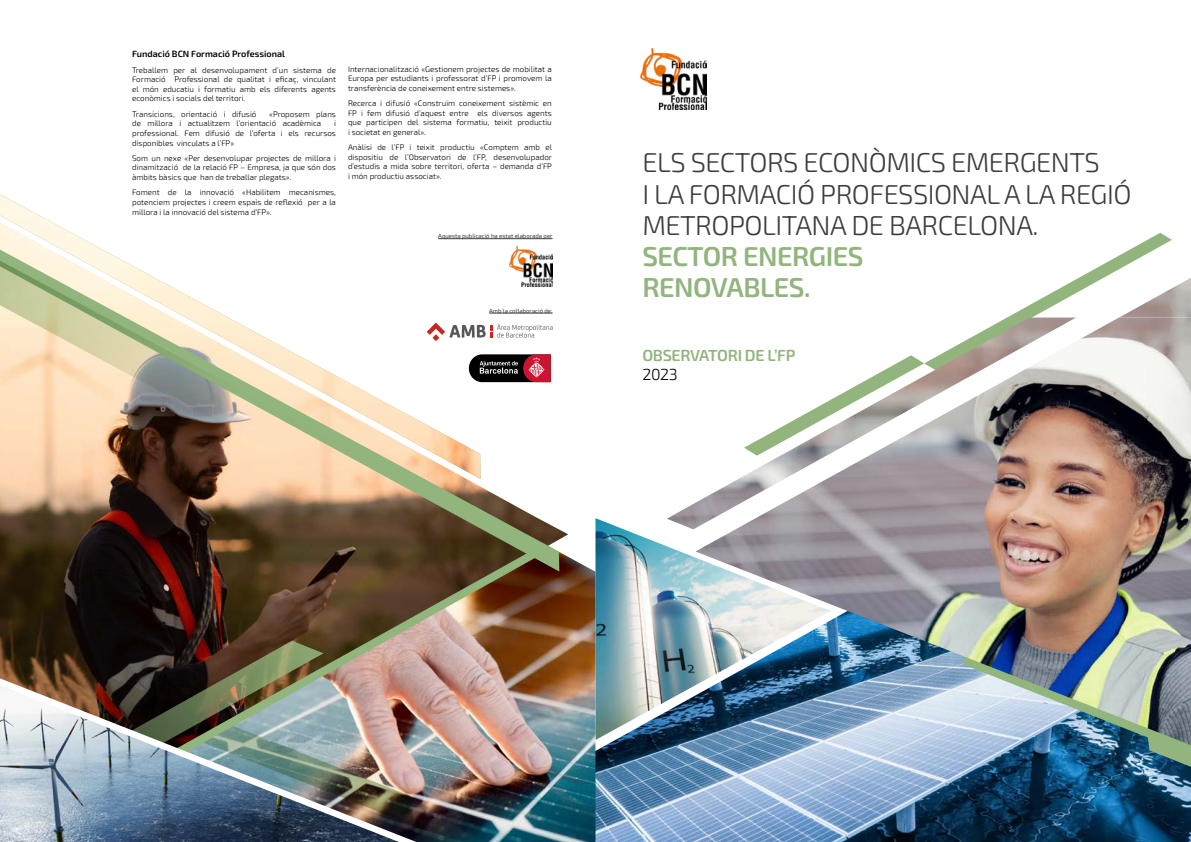
<style>
.page{position:relative;width:1191px;height:842px;background:#fff}
.page>*{position:absolute;margin:0;border:0;box-sizing:border-box;transform-origin:0 0}
.t1{font:300 27.3px/31.2px "Exo 2";letter-spacing:-.02em;color:#3c3c3b}
.t2{font:600 27.3px/31.2px "Exo 2";letter-spacing:-.02em;color:#92b47d}
.t3{font:600 16px "Exo 2";letter-spacing:-.02em;color:#92b47d}
.t4{font:300 16px "Exo 2";color:#000}
.t5{font:600 9px "Exo 2";color:#000}
.t6{font:300 8px/9.6px "Exo 2";color:#000;text-align:justify}
.t7{font:6px "Exo 2";color:#3c3c3b}
</style>
<div class="page">
<img style="left:595px;top:740px;width:596px;height:102px">
<img style="left:595px;top:518px;width:100px;height:222px">
<img style="left:666px;top:503px;width:29px;height:26px">
<svg style="left:1008px;top:233px;width:163px;height:84px"></svg>
<img style="left:641px;top:48px;width:66px;height:61px">
<img style="left:568px;top:556px;width:27px;height:286px">
<img style="left:0;top:238px;width:568px;height:576px">
<svg style="left:0;top:250px;width:559px;height:322px"></svg>
<img style="left:341px;top:238px;width:139px;height:241px">
<svg style="left:0;top:194px;width:341px;height:295px"></svg>
<img style="left:962px;top:745px;width:229px;height:22px">
<img style="left:9px;top:546px;width:531px;height:296px">
<svg style="left:0;top:641px;width:323px;height:6px;background:#2f2012"></svg>
<img style="left:0;top:647px;width:517px;height:195px">
<img style="left:695px;top:317px;width:496px;height:428px">
<img style="left:1119px;top:278px;width:72px;height:39px">
<hr style="left:489px;top:313px;width:63px;height:1px;background:#3c3c3b">
<hr style="left:438px;top:238px;width:114px;height:1px;background:#3c3c3b">
<svg style="left:432px;top:334px;width:7px;height:7px"></svg>
<svg style="left:427px;top:323px;width:125px;height:15px"></svg>
<img style="left:509px;top:246px;width:43px;height:41px">
<svg style="left:469px;top:354px;width:82px;height:28px;background:#5b2c34"></svg>
<p class="t5" style="left:132px;top:48px;width:154px">Fundació BCN Formació Professional</p>
<p class="t6" style="left:132px;top:65px;width:205px">Treballem per al desenvolupament d’un sistema de Formació Professional de qualitat i eficaç, vinculant el món educatiu i formatiu amb els diferents agents econòmics i socials del territori.</p>
<p class="t6" style="left:132px;top:109px;width:126px">Transicions, orientació i difusió</p>
<p class="t6" style="left:132px;top:109px;width:205px;text-indent:137px">«Proposem plans de millora i actualitzem l’orientació acadèmica</p>
<p class="t6" style="left:132px;top:118px;width:205px;text-indent:202px">i professional. Fem difusió de l’oferta i els recursos disponibles vinculats a l’FP»</p>
<p class="t6" style="left:132px;top:153px;width:205px">Som un nexe «Per desenvolupar projectes de millora i dinamització de la relació FP – Empresa, ja que són dos àmbits bàsics que han de treballar plegats».</p>
<p class="t6" style="left:132px;top:187px;width:205px">Foment de la innovació «Habilitem mecanismes, potenciem projectes i creem espais de reflexió per a la millora i la innovació del sistema d’FP».</p>
<p class="t6" style="left:348px;top:64px;width:205px">Internacionalització «Gestionem projectes de mobilitat a Europa per estudiants i professorat d’FP i promovem la transferència de coneixement entre sistemes».</p>
<p class="t6" style="left:348px;top:98px;width:205px">Recerca i difusió «Construïm coneixement sistèmic en FP i fem difusió d’aquest entre els diversos agents que participen del sistema formatiu, teixit productiu i societat en general».</p>
<p class="t6" style="left:348px;top:142px;width:205px">Anàlisi de l’FP i teixit productiu «Comptem amb el dispositiu de l’Observatori de l’FP, desenvolupador d’estudis a mida sobre territori, oferta – demanda d’FP i món productiu associat».</p>
<p class="t7" style="left:438px;top:232px;width:116px">Aquesta publicació ha estat elaborada per</p>
<p class="t7" style="left:489px;top:306px;width:65px">Amb la col·laboració de:</p>
<h1 class="t1" style="left:642px;top:146px;width:491px">ELS SECTORS ECONÒMICS EMERGENTS<br>I LA FORMACIÓ PROFESSIONAL A LA REGIÓ<br>METROPOLITANA DE BARCELONA.</h1>
<h1 class="t2" style="left:642px;top:240px;width:223px">SECTOR ENERGIES<br>RENOVABLES.</h1>
<h2 class="t3" style="left:642px;top:344px;width:154px">OBSERVATORI DE L’FP</h2>
<h2 class="t4" style="left:642px;top:363px;width:37px">2023</h2>
</div>
